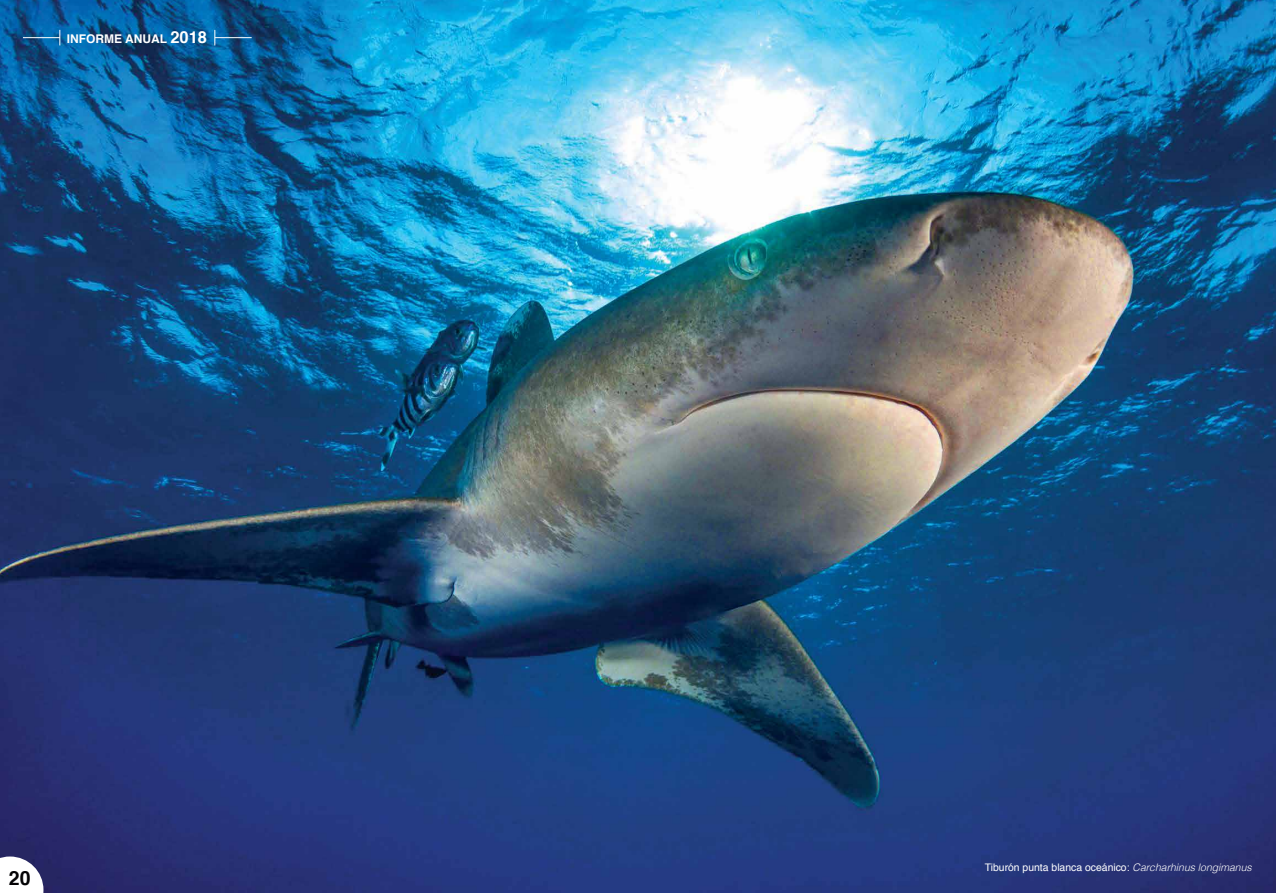
<style>
.page{position:relative;width:1276px;height:893px;background:#fff}
.page>*{position:absolute;margin:0;border:0;box-sizing:border-box;transform-origin:0 0}
.t1{font:700 19.5px "Helvetica";color:#040305}
.t2{font:700 12px "Helvetica";color:#fff}
.t3{font:10.35px "Helvetica";color:#fff}
.s1{font-size:16.5px}
.s2{font-weight:300;font-style:italic}
</style>
<div class="page">
<img style="left:0;top:0;width:1276px;height:893px">
<svg style="left:214px;top:30px;width:1px;height:15px"></svg>
<svg style="left:59px;top:30px;width:1px;height:15px"></svg>
<hr style="left:215px;top:37px;width:37px;height:1px;background:#fff">
<hr style="left:23px;top:37px;width:37px;height:1px;background:#fff">
<svg style="left:0;top:856px;width:43px;height:37px"></svg>
<p class="t2" style="left:67px;top:30px;width:142px">INFORME ANUAL <span class="s1">2018</span></p>
<h1 class="t1" style="left:9px;top:862px;width:23px">20</h1>
<p class="t3" style="left:984px;top:860px;width:268px">Tiburón punta blanca oceánico: <span class="s2">Carcharhinus longimanus</span></p>
</div>
